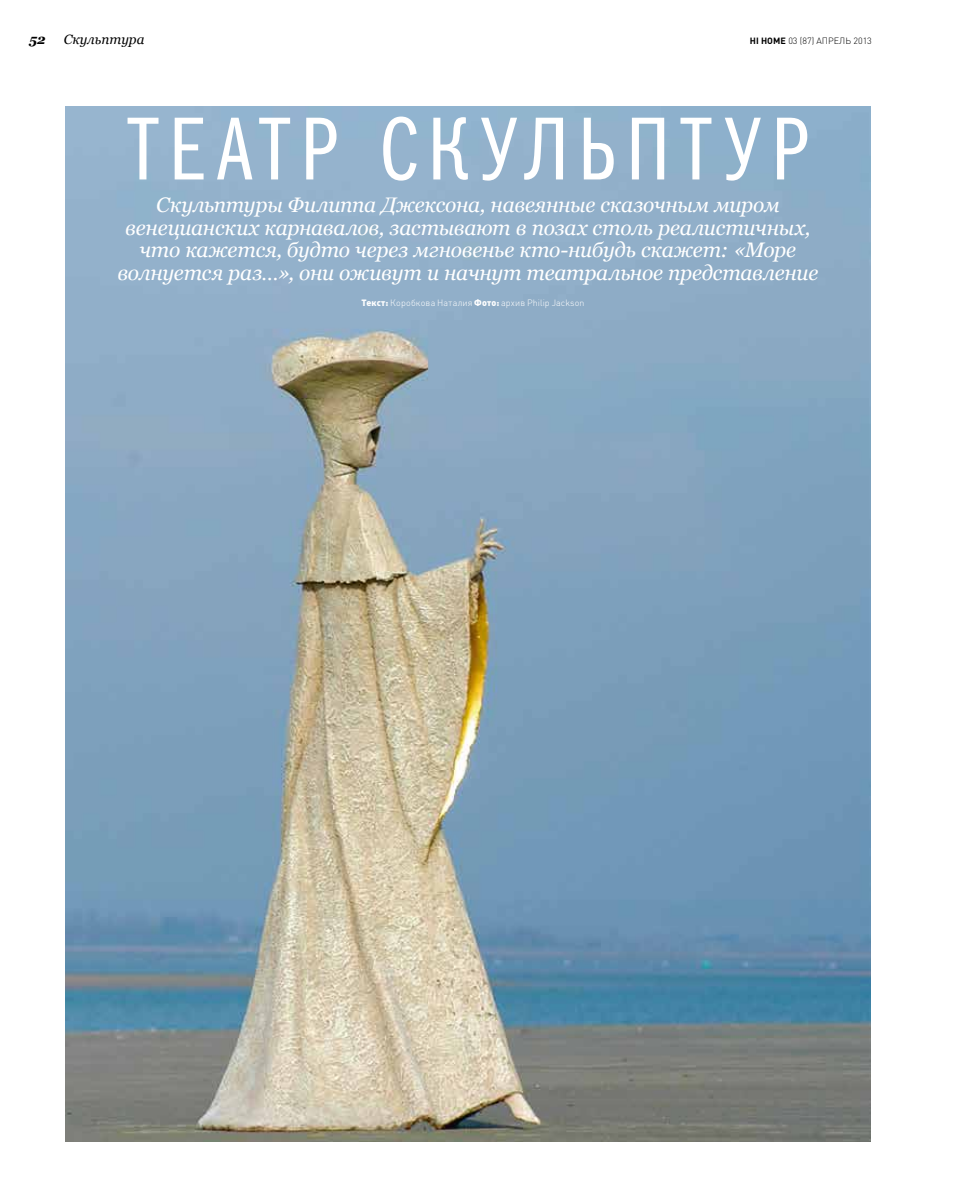
<style>
.page{position:relative;width:957px;height:1191px;background:#fff}
.page>*{position:absolute;margin:0;border:0;box-sizing:border-box;transform-origin:0 0}
.t1{font:90px "Franklin Gothic Book Cmp C";letter-spacing:.115em;color:#fff}
.t2{font:italic 21px/22.5px "Georgia";letter-spacing:-.01em;color:#fff;text-align:center}
.t3{font:italic 13.5px "Georgia";color:#000}
.t4{font:italic 700 13.5px "Georgia";color:#000}
.t5{font:9px "DIN Cyr Light Alternate";letter-spacing:.02em;color:#fff}
.t6{font:300 9px "DIN Pro";color:#000}
.s1{font-weight:700}
.s2{font-family:"DIN Cyr Black Alternate"}
</style>
<div class="page">
<img style="left:65px;top:106px;width:805px;height:1035px">
<p class="t4" style="left:29px;top:31px;width:18px">52</p>
<p class="t3" style="left:64px;top:31px;width:82px">Скульптура</p>
<p class="t6" style="left:750px;top:35px;width:124px"><span class="s1">HI HOME</span> 03 (87) АПРЕЛЬ 2013</p>
<h1 class="t1" style="left:128px;top:100px;width:681px">Театр скульптур</h1>
<p class="t2" style="left:117px;top:194px;width:702px">Скульптуры Филиппа Джексона, навеянные сказочным миром венецианских карнавалов, застывают в позах столь реалистичных, что кажется, будто через мгновенье кто-нибудь скажет: «Море волнуется раз…», они оживут и начнут театральное представление</p>
<p class="t5" style="left:361px;top:297px;width:224px"><span class="s2">Текст:</span> Коробкова Наталия <span class="s2">Фото:</span> архив Philip Jackson</p>
</div>
